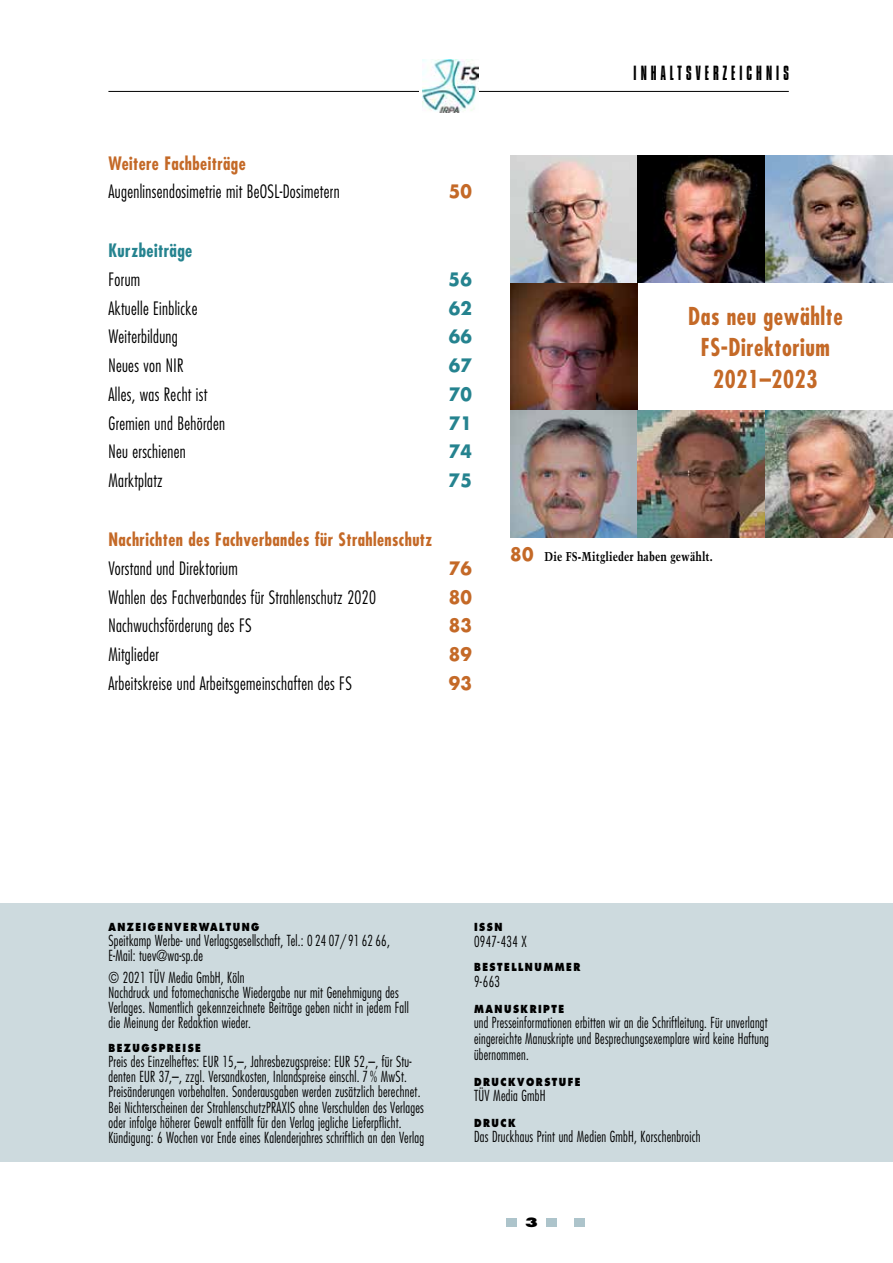
<style>
.page{position:relative;width:893px;height:1263px;background:#fff}
.page>*{position:absolute;margin:0;border:0;box-sizing:border-box;transform-origin:0 0}
.t1{font:700 condensed 24px/31.5px "Futura";letter-spacing:.025em;color:#c46927;text-align:center;scale:.94 1}
.t2{font:21.3px "Compacta Com";letter-spacing:.225em;color:#000;scale:.84 1}
.t3{font:300 condensed 18px "Futura";letter-spacing:.02em;color:#000;scale:.93 1}
.t4{font:700 condensed 18px "Futura";letter-spacing:.025em;color:#c46927;scale:.94 1}
.t5{font:700 18px "Futura";letter-spacing:.02em;color:#25838f;scale:.93 1}
.t6{font:700 18px "Futura";letter-spacing:.02em;color:#c46927;scale:.93 1}
.t7{font:700 condensed 18px "Futura";letter-spacing:.025em;color:#25838f;scale:.95 1}
.t8{font:300 condensed 14.85px/15.1px "Futura";letter-spacing:.02em;color:#000;scale:.9 1}
.t9{font:300 condensed 14.85px/15.8px "Futura";letter-spacing:.02em;color:#000;text-align:justify;scale:.88 1}
.t10{font:700 12.75px "Trump Mediaeval LT Std";letter-spacing:.01em;color:#000;scale:.83 1}
.t11{font:800 12.45px "Futura";color:#000;scale:1.3 1}
.t12{font:800 10.8px "Futura";letter-spacing:.16em;color:#000;scale:.85 1}
.s1{font-family:"Futura";font-size:18px;color:#c46927}
</style>
<div class="page">
<div style="left:574px;top:1218px;width:11px;height:9px;background:#adc4cb"></div>
<div style="left:506px;top:1218px;width:11px;height:9px;background:#adc4cb"></div>
<div style="left:546px;top:1218px;width:11px;height:9px;background:#adc4cb"></div>
<hr style="left:108px;top:91px;width:681px;height:1px;background:#000">
<div style="left:419px;top:57px;width:59px;height:58px;background:#fff"></div>
<img style="left:423px;top:60px;width:55px;height:53px">
<div style="left:0;top:903px;width:893px;height:258px;background:#cddade"></div>
<img style="left:510px;top:155px;width:128px;height:383px">
<img style="left:638px;top:410px;width:255px;height:128px">
<img style="left:638px;top:155px;width:255px;height:128px">
<p class="t4" style="left:108px;top:151px;width:147px">Weitere Fachbeiträge</p>
<p class="t3" style="left:108px;top:180px;width:250px">Augenlinsendosimetrie mit BeOSL-Dosimetern</p>
<p class="t6" style="left:449px;top:179px;width:27px">50</p>
<p class="t7" style="left:108px;top:239px;width:90px">Kurzbeiträge</p>
<p class="t3" style="left:108px;top:268px;width:36px">Forum</p>
<p class="t5" style="left:449px;top:267px;width:27px">56</p>
<p class="t3" style="left:108px;top:297px;width:97px">Aktuelle Einblicke</p>
<p class="t5" style="left:449px;top:295px;width:27px">62</p>
<p class="t3" style="left:108px;top:325px;width:76px">Weiterbildung</p>
<p class="t5" style="left:449px;top:324px;width:27px">66</p>
<p class="t3" style="left:108px;top:354px;width:82px">Neues von NIR</p>
<p class="t5" style="left:449px;top:353px;width:27px">67</p>
<p class="t3" style="left:108px;top:383px;width:108px">Alles, was Recht ist</p>
<p class="t5" style="left:449px;top:382px;width:27px">70</p>
<p class="t3" style="left:108px;top:412px;width:127px">Gremien und Behörden</p>
<p class="t5" style="left:449px;top:410px;width:27px">71</p>
<p class="t3" style="left:108px;top:440px;width:85px">Neu erschienen</p>
<p class="t5" style="left:449px;top:439px;width:27px">74</p>
<p class="t3" style="left:108px;top:469px;width:60px">Marktplatz</p>
<p class="t5" style="left:449px;top:468px;width:27px">75</p>
<p class="t4" style="left:108px;top:528px;width:346px">Nachrichten des Fachverbandes für Strahlenschutz</p>
<p class="t3" style="left:108px;top:557px;width:141px">Vorstand und Direktorium</p>
<p class="t6" style="left:449px;top:556px;width:27px">76</p>
<p class="t3" style="left:108px;top:586px;width:289px">Wahlen des Fachverbandes für Strahlenschutz 2020</p>
<p class="t6" style="left:449px;top:584px;width:27px">80</p>
<p class="t3" style="left:108px;top:614px;width:155px">Nachwuchsförderung des FS</p>
<p class="t6" style="left:449px;top:613px;width:27px">83</p>
<p class="t3" style="left:108px;top:643px;width:56px">Mitglieder</p>
<p class="t6" style="left:449px;top:642px;width:27px">89</p>
<p class="t3" style="left:108px;top:672px;width:263px">Arbeitskreise und Arbeitsgemeinschaften des FS</p>
<p class="t6" style="left:449px;top:671px;width:27px">93</p>
<h2 class="t2" style="left:634px;top:61px;width:186px">INHALTSVERZEICHNIS</h2>
<h1 class="t1" style="left:688px;top:300px;width:166px">Das neu gewählte<br>FS-Direktorium<br>2021–2023</h1>
<p class="t10" style="left:510px;top:548px;width:246px"><span class="s1">80</span> Die FS-Mitglieder haben gewählt.</p>
<p class="t12" style="left:108px;top:920px;width:179px">ANZEIGENVERWALTUNG</p>
<p class="t8" style="left:108px;top:933px;width:314px">Speitkamp Werbe- und Verlagsgesellschaft, Tel.: 0 24 07/91 62 66,<br>E-Mail: tuev@wa-sp.de</p>
<p class="t8" style="left:108px;top:969px;width:335px">© 2021 TÜV Media GmbH, Köln<br>Nachdruck und fotomechanische Wiedergabe nur mit Genehmigung des Verlages. Namentlich gekennzeichnete Beiträge geben nicht in jedem Fall die Meinung der Redaktion wieder.</p>
<p class="t12" style="left:108px;top:1041px;width:110px">BEZUGSPREISE</p>
<p class="t8" style="left:108px;top:1054px;width:352px">Preis des Einzelheftes: EUR 15,–, Jahresbezugspreise: EUR 52,–, für Stu&shy;denten EUR 37,–, zzgl. Versandkosten, Inlandspreise einschl. 7 % MwSt.<br>Preisänderungen vorbehalten. Sonderausgaben werden zusätzlich berechnet.<br>Bei Nichterscheinen der StrahlenschutzPRAXIS ohne Verschulden des Verlages oder infolge höherer Gewalt entfällt für den Verlag jegliche Lieferpflicht.<br>Kündigung: 6 Wochen vor Ende eines Kalenderjahres schriftlich an den Verlag</p>
<p class="t12" style="left:474px;top:920px;width:35px">ISSN</p>
<p class="t8" style="left:474px;top:933px;width:60px">0947-434 X</p>
<p class="t12" style="left:474px;top:960px;width:127px">BESTELLNUMMER</p>
<p class="t8" style="left:474px;top:973px;width:30px">9-663</p>
<p class="t12" style="left:474px;top:1002px;width:107px">MANUSKRIPTE</p>
<p class="t9" style="left:474px;top:1015px;width:336px">und Presseinformationen erbitten wir an die Schriftleitung. Für unverlangt eingereichte Manuskripte und Besprechungsexemplare wird keine Haftung übernommen.</p>
<p class="t12" style="left:474px;top:1075px;width:127px">DRUCKVORSTUFE</p>
<p class="t8" style="left:474px;top:1087px;width:81px">TÜV Media GmbH</p>
<p class="t12" style="left:474px;top:1116px;width:50px">DRUCK</p>
<p class="t8" style="left:474px;top:1129px;width:253px">Das Druckhaus Print und Medien GmbH, Korschenbroich</p>
<p class="t11" style="left:525px;top:1214px;width:12px">3</p>
</div>
